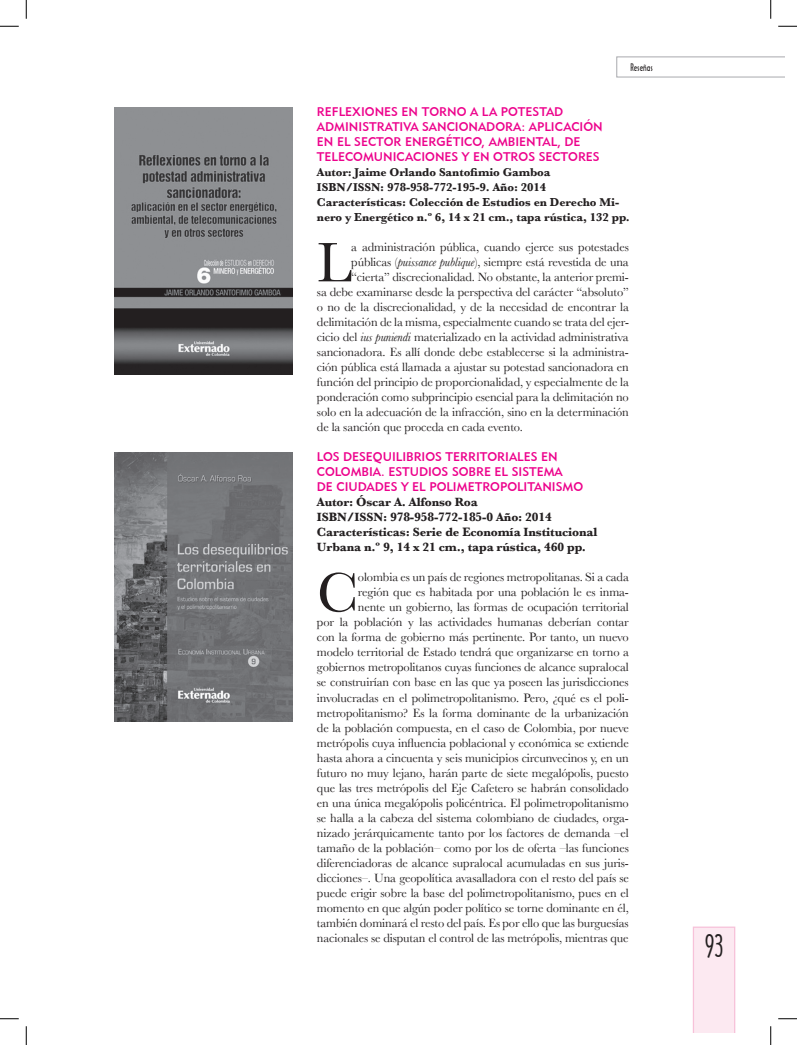
<style>
.page{position:relative;width:797px;height:1045px;background:#fff}
.page>*{position:absolute;margin:0;border:0;box-sizing:border-box;transform-origin:0 0}
.t1{font:57.75px "Baskerville";color:#231f20}
.t2{font:30px "Architecture Plain";color:#231f20;scale:.8 1}
.t3{font:12.5px/15px "Baskerville";letter-spacing:-.01em;color:#231f20;text-align:right}
.t4{font:12.5px/15px "Geometric 415 BT Medium A";color:#ed028c}
.t5{font:700 12.5px/15px "Baskerville";letter-spacing:-.01em;color:#231f20}
.t6{font:700 11.88px/15px "Baskerville";letter-spacing:-.005em;color:#231f20}
.t7{font:10px "Architecture Plain";color:#231f20}
.s1{font-style:italic}
</style>
<div class="page">
<svg style="left:692px;top:926px;width:43px;height:107px;background:#fbe7ef"></svg>
<svg style="left:616px;top:57px;width:169px;height:20px"></svg>
<img style="left:115px;top:108px;width:177px;height:267px">
<img style="left:115px;top:452px;width:177px;height:270px">
<svg style="left:0;top:25px;width:19px;height:2px"></svg>
<svg style="left:778px;top:25px;width:19px;height:2px"></svg>
<svg style="left:0;top:1018px;width:19px;height:1px"></svg>
<svg style="left:778px;top:1018px;width:19px;height:1px"></svg>
<svg style="left:25px;top:0;width:2px;height:19px"></svg>
<svg style="left:25px;top:1026px;width:2px;height:19px"></svg>
<svg style="left:770px;top:0;width:1px;height:19px"></svg>
<svg style="left:770px;top:1026px;width:1px;height:19px"></svg>
<p class="t7" style="left:630px;top:61px;width:24px">Reseñas</p>
<p class="t4" style="left:317px;top:104px;width:16px">REFLE</p>
<p class="t4" style="left:352px;top:104px;width:17px">XIONE</p>
<p class="t4" style="left:391px;top:104px;width:41px">S EN TORNO</p>
<p class="t4" style="left:470px;top:104px;width:47px">A LA POTE</p>
<p class="t4" style="left:532px;top:104px;width:16px">STAD</p>
<p class="t4" style="left:317px;top:119px;width:9px">ADMINI</p>
<p class="t4" style="left:362px;top:119px;width:15px">STRATI</p>
<p class="t4" style="left:403px;top:119px;width:35px">VA SANCIONADORA</p>
<p class="t4" style="left:521px;top:119px;width:31px">: APLICACI</p>
<p class="t4" style="left:583px;top:119px;width:18px">ÓN</p>
<p class="t4" style="left:317px;top:134px;width:53px">EN EL SECTOR</p>
<p class="t4" style="left:405px;top:134px;width:9px">ENERG</p>
<p class="t4" style="left:446px;top:134px;width:16px">ÉTICO</p>
<p class="t4" style="left:481px;top:134px;width:42px">, AMBIENTAL</p>
<p class="t4" style="left:557px;top:134px;width:16px">, DE</p>
<p class="t4" style="left:317px;top:149px;width:10px">TELECOM</p>
<p class="t4" style="left:374px;top:149px;width:18px">UNICACIONE</p>
<p class="t4" style="left:451px;top:149px;width:52px">S Y EN OTRO</p>
<p class="t4" style="left:528px;top:149px;width:26px">S SECTORE</p>
<p class="t4" style="left:593px;top:149px;width:8px">S</p>
<p class="t6" style="left:317px;top:165px;width:314px">Autor: Jaime Orlando Santofimio Gamboa<br>ISBN/ISSN: 978-958-772-195-9. Año: 2014<br>Características: Colección de Estudios en Derecho Mi&shy;nero y Energético n.º 6, 14 x 21 cm., tapa rústica, 132 pp.</p>
<h1 class="t1" style="left:317px;top:229px;width:36px">L</h1>
<p class="t3" style="left:351px;top:240px;width:279px">a administración pública, cuando ejerce sus potestades</p>
<p class="t3" style="left:351px;top:255px;width:279px">públicas (<span class="s1">puissance publique</span>), siempre está revestida de una</p>
<p class="t3" style="left:351px;top:270px;width:279px">“cierta” discrecionalidad. No obstante, la anterior premi-</p>
<p class="t3" style="left:317px;top:285px;width:313px">sa debe examinarse desde la perspectiva del carácter “absoluto”</p>
<p class="t3" style="left:317px;top:300px;width:313px">o no de la discrecionalidad, y de la necesidad de encontrar la</p>
<p class="t3" style="left:317px;top:315px;width:313px">delimitación de la misma, especialmente cuando se trata del ejer-</p>
<p class="t3" style="left:317px;top:330px;width:313px">cicio del <span class="s1">ius puniendi</span> materializado en la actividad administrativa</p>
<p class="t3" style="left:317px;top:345px;width:313px">sancionadora. Es allí donde debe establecerse si la administra-</p>
<p class="t3" style="left:317px;top:360px;width:313px">ción pública está llamada a ajustar su potestad sancionadora en</p>
<p class="t3" style="left:317px;top:375px;width:313px">función del principio de proporcionalidad, y especialmente de la</p>
<p class="t3" style="left:317px;top:390px;width:313px">ponderación como subprincipio esencial para la delimitación no</p>
<p class="t3" style="left:317px;top:405px;width:313px">solo en la adecuación de la infracción, sino en la determinación</p>
<p class="t3" style="left:317px;top:420px;width:207px">de la sanción que proceda en cada evento.</p>
<p class="t4" style="left:317px;top:449px;width:137px">LOS DESEQUILI BRIOS TERRITORIALE</p>
<p class="t4" style="left:531px;top:449px;width:19px">S EN</p>
<p class="t4" style="left:317px;top:464px;width:19px">COLOM</p>
<p class="t4" style="left:317px;top:464px;width:222px;text-indent:45px">BIA. ESTUDIOS SOBRE EL SISTEMA<br>DE CIUDADE</p>
<p class="t4" style="left:391px;top:479px;width:55px">S Y EL POLIMETRO</p>
<p class="t4" style="left:500px;top:479px;width:15px">POLITANI</p>
<p class="t4" style="left:556px;top:479px;width:18px">SMO</p>
<p class="t5" style="left:317px;top:495px;width:282px">Autor: Óscar A. Alfonso Roa<br>ISBN/ISSN: 978-958-772-185-0 Año: 2014<br>Características: Serie de Economía Institucional Urbana n.º 9, 14 x 21 cm., tapa rústica, 460 pp.</p>
<h1 class="t1" style="left:317px;top:559px;width:43px">C</h1>
<p class="t3" style="left:317px;top:570px;width:313px">olombia es un país de regiones metropolitanas. Si a cada<br>región que es habitada por una población le es inma-<br>nente un gobierno, las formas de ocupación territorial<br>por la población y las actividades humanas deberían contar con la forma de gobierno más pertinente. Por tanto, un nuevo modelo territorial de Estado tendrá que organizarse en torno a gobiernos metropolitanos cuyas funciones de alcance supralocal se construirían con base en las que ya poseen las jurisdicciones involucradas en el polimetropolitanismo. Pero, ¿qué es el poli&shy;metropolitanismo? Es la forma dominante de la urbanización de la población compuesta, en el caso de Colombia, por nueve metrópolis cuya influencia poblacional y económica se extiende hasta ahora a cincuenta y seis municipios circunvecinos y, en un futuro no muy lejano, harán parte de siete megalópolis, puesto que las tres metrópolis del Eje Cafetero se habrán consolidado en una única megalópolis policéntrica. El polimetropolitanismo se halla a la cabeza del sistema colombiano de ciudades, orga&shy;nizado jerárquicamente tanto por los factores de demanda –el tamaño de la población– como por los de oferta –las funciones diferenciadoras de alcance supralocal acumuladas en sus juris&shy;dicciones–. Una geopolítica avasalladora con el resto del país se puede erigir sobre la base del polimetropolitanismo, pues en el momento en que algún poder político se torne dominante en él, también dominará el resto del país. Es por ello que las burguesías nacionales se disputan el control de las metrópolis, mientras que</p>
<h2 class="t2" style="left:704px;top:926px;width:25px">93</h2>
</div>
